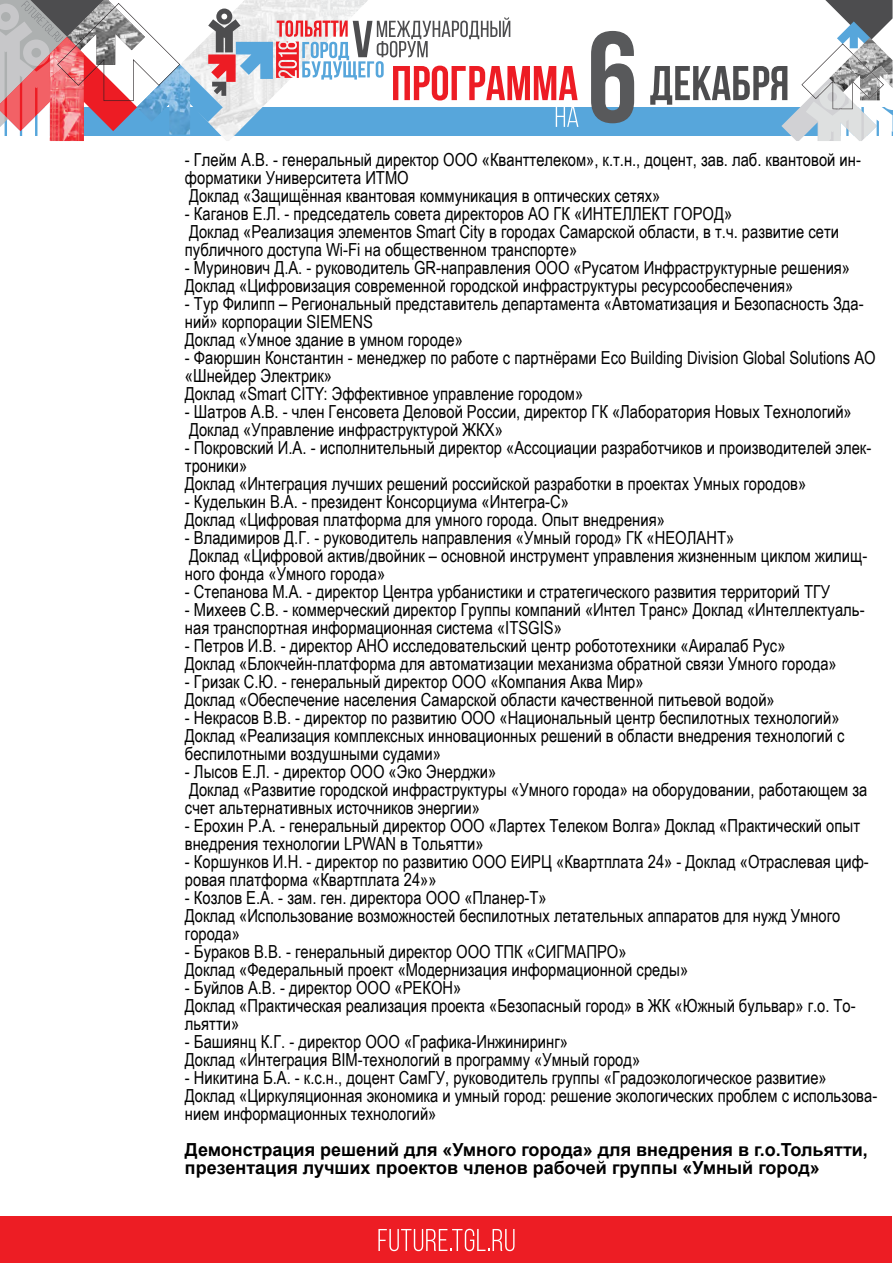
<style>
.page{position:relative;width:893px;height:1263px;background:#fff}
.page>*{position:absolute;margin:0;border:0;box-sizing:border-box;transform-origin:0 0}
.t1{font:700 129px "Bebas Neue";color:#58595b}
.t2{font:18px/18px "Arial Narrow";color:#000}
.t3{font:700 18px/18px "Arial";color:#000}
</style>
<div class="page">
<div style="left:0;top:107px;width:893px;height:29px;background:#57a6db"></div>
<svg style="left:650px;top:0;width:242px;height:141px"></svg>
<svg style="left:0;top:0;width:578px;height:141px"></svg>
<div style="left:1px;top:1217px;width:891px;height:46px;background:#ed1d24"></div>
<svg style="left:378px;top:1229px;width:136px;height:22px"></svg>
<h1 class="t1" style="left:587px;top:7px;width:53px">6</h1>
<p class="t2" style="left:185px;top:150px;width:677px">- Глейм А.В. - генеральный директор ООО «Кванттелеком», к.т.н., доцент, зав. лаб. квантовой ин&shy;форматики Университета ИТМО<br>Доклад «Защищённая квантовая коммуникация в оптических сетях»</p>
<p class="t2" style="left:185px;top:204px;width:656px">- Каганов Е.Л. - председатель совета директоров АО ГК «ИНТЕЛЛЕКТ ГОРОД»<br>Доклад «Реализация элементов Smart City в городах Самарской области, в т.ч. развитие сети публичного доступа Wi-Fi на общественном транспорте»</p>
<p class="t2" style="left:185px;top:258px;width:667px">- Муринович Д.А. - руководитель GR-направления ООО «Русатом Инфраструктурные решения»<br>Доклад «Цифровизация современной городской инфраструктуры ресурсообеспечения»</p>
<p class="t2" style="left:185px;top:294px;width:680px">- Тур Филипп – Региональный представитель департамента «Автоматизация и Безопасность Зда&shy;ний» корпорации SIEMENS<br>Доклад «Умное здание в умном городе»</p>
<p class="t2" style="left:185px;top:348px;width:692px">- Фаюршин Константин - менеджер по работе с партнёрами Eco Building Division Global Solutions АО «Шнейдер Электрик»<br>Доклад «Smart CITY: Эффективное управление городом»</p>
<p class="t2" style="left:185px;top:402px;width:668px">- Шатров А.В. - член Генсовета Деловой России, директор ГК «Лаборатория Новых Технологий»<br>Доклад «Управление инфраструктурой ЖКХ»</p>
<p class="t2" style="left:185px;top:438px;width:688px">- Покровский И.А. - исполнительный директор «Ассоциации разработчиков и производителей элек&shy;троники»<br>Доклад «Интеграция лучших решений российской разработки в проектах Умных городов»</p>
<p class="t2" style="left:185px;top:492px;width:481px">- Куделькин В.А. - президент Консорциума «Интегра-С»<br>Доклад «Цифровая платформа для умного города. Опыт внедрения»</p>
<p class="t2" style="left:185px;top:528px;width:684px">- Владимиров Д.Г. - руководитель направления «Умный город» ГК «НЕОЛАНТ»<br>Доклад «Цифровой актив/двойник – основной инструмент управления жизненным циклом жилищ&shy;ного фонда «Умного города»</p>
<p class="t2" style="left:185px;top:582px;width:647px">- Степанова М.А. - директор Центра урбанистики и стратегического развития территорий ТГУ</p>
<p class="t2" style="left:185px;top:600px;width:681px">- Михеев С.В. - коммерческий директор Группы компаний «Интел Транс» Доклад «Интеллектуаль&shy;ная транспортная информационная система «ITSGIS»</p>
<p class="t2" style="left:185px;top:636px;width:653px">- Петров И.В. - директор АНО исследовательский центр робототехники «Аиралаб Рус»<br>Доклад «Блокчейн-платформа для автоматизации механизма обратной связи Умного города»</p>
<p class="t2" style="left:185px;top:672px;width:591px">- Гризак С.Ю. - генеральный директор ООО «Компания Аква Мир»<br>Доклад «Обеспечение населения Самарской области качественной питьевой водой»</p>
<p class="t2" style="left:185px;top:708px;width:661px">- Некрасов В.В. - директор по развитию ООО «Национальный центр беспилотных технологий»<br>Доклад «Реализация комплексных инновационных решений в области внедрения технологий с беспилотными воздушными судами»</p>
<p class="t2" style="left:185px;top:762px;width:684px">- Лысов Е.Л. - директор ООО «Эко Энерджи»<br>Доклад «Развитие городской инфраструктуры «Умного города» на оборудовании, работающем за счет альтернативных источников энергии»</p>
<p class="t2" style="left:185px;top:816px;width:677px">- Ерохин Р.А. - генеральный директор ООО «Лартех Телеком Волга» Доклад «Практический опыт внедрения технологии LPWAN в Тольятти»</p>
<p class="t2" style="left:185px;top:852px;width:685px">- Коршунков И.Н. - директор по развитию ООО ЕИРЦ «Квартплата 24» - Доклад «Отраслевая циф&shy;ровая платформа «Квартплата 24»»</p>
<p class="t2" style="left:185px;top:888px;width:657px">- Козлов Е.А. - зам. ген. директора ООО «Планер-Т»<br>Доклад «Использование возможностей беспилотных летательных аппаратов для нужд Умного города»</p>
<p class="t2" style="left:185px;top:942px;width:505px">- Бураков В.В. - генеральный директор ООО TПК «СИГМАПРО»<br>Доклад «Федеральный проект «Модернизация информационной среды»</p>
<p class="t2" style="left:185px;top:978px;width:672px">- Буйлов А.В. - директор ООО «РЕКОН»<br>Доклад «Практическая реализация проекта «Безопасный город» в ЖК «Южный бульвар» г.о. То&shy;льятти»</p>
<p class="t2" style="left:185px;top:1032px;width:457px">- Башиянц К.Г. - директор ООО «Графика-Инжиниринг»<br>Доклад «Интеграция BIM-технологий в программу «Умный город»</p>
<p class="t2" style="left:185px;top:1068px;width:694px">- Никитина Б.А. - к.с.н., доцент СамГУ, руководитель группы «Градоэкологическое развитие»<br>Доклад «Циркуляционная экономика и умный город: решение экологических проблем с использова&shy;нием информационных технологий»</p>
<p class="t3" style="left:185px;top:1141px;width:684px">Демонстрация решений для «Умного города» для внедрения в г.о.Тольятти, презентация лучших проектов членов рабочей группы «Умный город»</p>
</div>
